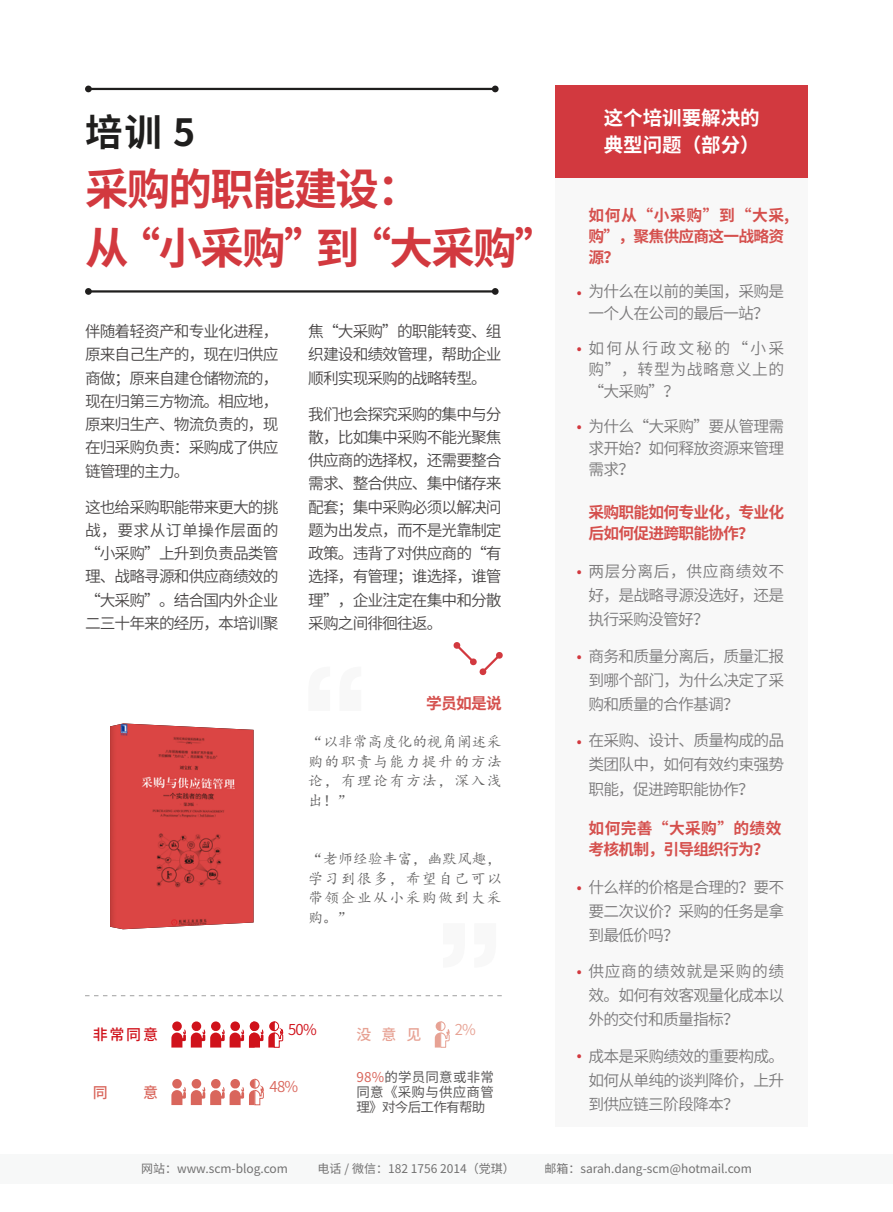
<style>
.page{position:relative;width:893px;height:1212px;background:#fff}
.page>*{position:absolute;margin:0;border:0;box-sizing:border-box;transform-origin:0 0}
.t1{font:700 43.5px/58.5px "Source Han Sans CN";letter-spacing:-.04em;color:#d2393f}
.t2{font:700 37.5px "Source Han Sans CN";color:#1f1e1d}
.t3{font:700 19.5px/27px "Source Han Sans CN";color:#fff}
.t4{font:800 18px "Source Han Sans CN";color:#d2393f}
.t5{font:15.75px/23.2px "Source Han Sans CN";letter-spacing:-.06em;color:#4a4747;text-align:justify}
.t6{font:15.75px/24px "Source Han Sans CN";letter-spacing:-.045em;color:#7a797a;text-align:justify}
.t7{font:700 15.75px/21px "Source Han Sans CN";letter-spacing:-.05em;color:#d5504d}
.t8{font:15px/19.5px "Kai Ti";letter-spacing:.08em;color:#636262;text-align:justify}
.t9{font:500 15px "Source Han Sans CN";color:#d0121b}
.t10{font:15px "Source Han Sans CN";color:#d0121b}
.t11{font:15px "Source Han Sans CN";color:#d9665c}
.t12{font:500 15px "Source Han Sans CN";color:#e7a294}
.t13{font:500 15px "Source Han Sans CN";color:#d9665c}
.t14{font:15px "Source Han Sans CN";color:#e7a294}
.t15{font:13.5px/15px "Source Han Sans CN";letter-spacing:.015em;color:#595757;text-align:justify}
.t16{font:12px "Source Han Sans CN";color:#727171}
.s1{color:#d9665c}
</style>
<div class="page">
<div style="left:0;top:1154px;width:893px;height:29px;background:#f7f8f8"></div>
<img style="left:110px;top:723px;width:144px;height:206px">
<svg style="left:453px;top:642px;width:50px;height:33px"></svg>
<hr style="left:88px;top:88px;width:407px;height:2px;background:#1f1e1d">
<div style="left:85px;top:86px;width:7px;height:6px;background:#1f1e1d;border-radius:50%"></div>
<div style="left:492px;top:86px;width:7px;height:6px;background:#1f1e1d;border-radius:50%"></div>
<hr style="left:88px;top:290px;width:407px;height:3px;background:#1f1e1d">
<div style="left:85px;top:288px;width:7px;height:7px;background:#1f1e1d;border-radius:50%"></div>
<div style="left:492px;top:288px;width:7px;height:7px;background:#1f1e1d;border-radius:50%"></div>
<svg style="left:85px;top:995px;width:417px;height:1px"></svg>
<div style="left:556px;top:85px;width:252px;height:1042px;background:#f8f8f8"></div>
<svg style="left:171px;top:1021px;width:112px;height:27px"></svg>
<svg style="left:171px;top:1079px;width:93px;height:26px"></svg>
<svg style="left:435px;top:1021px;width:15px;height:27px"></svg>
<div style="left:556px;top:85px;width:252px;height:92px;background:#d2393f"></div>
<h2 class="t2" style="left:85px;top:111px;width:112px">培训 5</h2>
<h1 class="t1" style="left:85px;top:161px;width:475px">采购的职能建设：<br>从“小采购”到“大采购”</h1>
<p class="t5" style="left:85px;top:320px;width:195px">伴随着轻资产和专业化进程，原来自己生产的，现在归供应商做；原来自建仓储物流的，现在归第三方物流。相应地，原来归生产、物流负责的，现在归采购负责：采购成了供应链管理的主力。</p>
<p class="t5" style="left:85px;top:495px;width:195px">这也给采购职能带来更大的挑战，要求从订单操作层面的“小采购”上升到负责品类管理、战略寻源和供应商绩效的“大采购”。结合国内外企业二三十年来的经历，本培训聚</p>
<p class="t5" style="left:308px;top:320px;width:195px">焦“大采购”的职能转变、组织建设和绩效管理，帮助企业顺利实现采购的战略转型。</p>
<p class="t5" style="left:308px;top:402px;width:195px">我们也会探究采购的集中与分散，比如集中采购不能光聚焦供应商的选择权，还需要整合需求、整合供应、集中储存来配套；集中采购必须以解决问题为出发点，而不是光靠制定政策。违背了对供应商的“有选择，有管理；谁选择，谁管理”，企业注定在集中和分散采购之间徘徊往返。</p>
<p class="t7" style="left:426px;top:693px;width:77px">学员如是说</p>
<p class="t8" style="left:308px;top:732px;width:195px">“以非常高度化的视角阐述采购的职责与能力提升的方法论，有理论有方法，深入浅出！”</p>
<p class="t8" style="left:308px;top:849px;width:195px">“老师经验丰富，幽默风趣，学习到很多，希望自己可以带领企业从小采购做到大采购。”</p>
<p class="t9" style="left:93px;top:1026px;width:67px">非常同意</p>
<p class="t10" style="left:288px;top:1021px;width:30px">50%</p>
<p class="t13" style="left:93px;top:1084px;width:17px">同</p>
<p class="t13" style="left:143px;top:1084px;width:16px">意</p>
<p class="t11" style="left:270px;top:1078px;width:30px">48%</p>
<p class="t12" style="left:356px;top:1026px;width:67px">没意见</p>
<p class="t14" style="left:455px;top:1021px;width:23px">2%</p>
<p class="t15" style="left:356px;top:1069px;width:139px"><span class="s1">98%</span>的学员同意或非常同意《采购与供应商管理》对今后工作有帮助</p>
<p class="t3" style="left:604px;top:105px;width:157px">这个培训要解决的典型问题（部分）</p>
<p class="t7" style="left:588px;top:205px;width:202px">如何从“小采购”到“大采,购”，聚焦供应商这一战略资源？</p>
<p class="t4" style="left:574px;top:283px;width:12px">·</p>
<p class="t4" style="left:574px;top:339px;width:12px">·</p>
<p class="t4" style="left:574px;top:417px;width:12px">·</p>
<p class="t6" style="left:589px;top:281px;width:197px;line-height:21.8px">为什么在以前的美国，采购是一个人在公司的最后一站？</p>
<p class="t6" style="left:589px;top:337px;width:197px;line-height:21.8px">如何从行政文秘的“小采购”，转型为战略意义上的“大采购”？</p>
<p class="t6" style="left:589px;top:415px;width:197px;line-height:21.8px">为什么“大采购”要从管理需求开始？如何释放资源来管理需求？</p>
<p class="t7" style="left:589px;top:502px;width:197px">采购职能如何专业化，专业化后如何促进跨职能协作？</p>
<p class="t6" style="left:588px;top:559px;width:197px">两层分离后，供应商绩效不好，是战略寻源没选好，还是执行采购没管好？</p>
<p class="t6" style="left:588px;top:644px;width:197px">商务和质量分离后，质量汇报到哪个部门，为什么决定了采购和质量的合作基调？</p>
<p class="t6" style="left:588px;top:729px;width:197px">在采购、设计、质量构成的品类团队中，如何有效约束强势职能，促进跨职能协作？</p>
<p class="t4" style="left:574px;top:562px;width:12px">·</p>
<p class="t4" style="left:574px;top:647px;width:12px">·</p>
<p class="t4" style="left:574px;top:732px;width:12px">·</p>
<p class="t7" style="left:589px;top:818px;width:194px">如何完善“大采购”的绩效考核机制，引导组织行为？</p>
<p class="t6" style="left:588px;top:875px;width:197px">什么样的价格是合理的？要不要二次议价？采购的任务是拿到最低价吗？</p>
<p class="t6" style="left:588px;top:960px;width:197px">供应商的绩效就是采购的绩效。如何有效客观量化成本以外的交付和质量指标？</p>
<p class="t6" style="left:588px;top:1045px;width:197px">成本是采购绩效的重要构成。如何从单纯的谈判降价，上升到供应链三阶段降本？</p>
<p class="t4" style="left:574px;top:878px;width:12px">·</p>
<p class="t4" style="left:574px;top:962px;width:12px">·</p>
<p class="t4" style="left:574px;top:1046px;width:12px">·</p>
<p class="t16" style="left:141px;top:1162px;width:148px">网站：www.scm-blog.com</p>
<p class="t16" style="left:318px;top:1162px;width:199px">电话 / 微信：182 1756 2014（党琪）</p>
<p class="t16" style="left:544px;top:1162px;width:209px">邮箱：sarah.dang-scm@hotmail.com</p>
</div>
